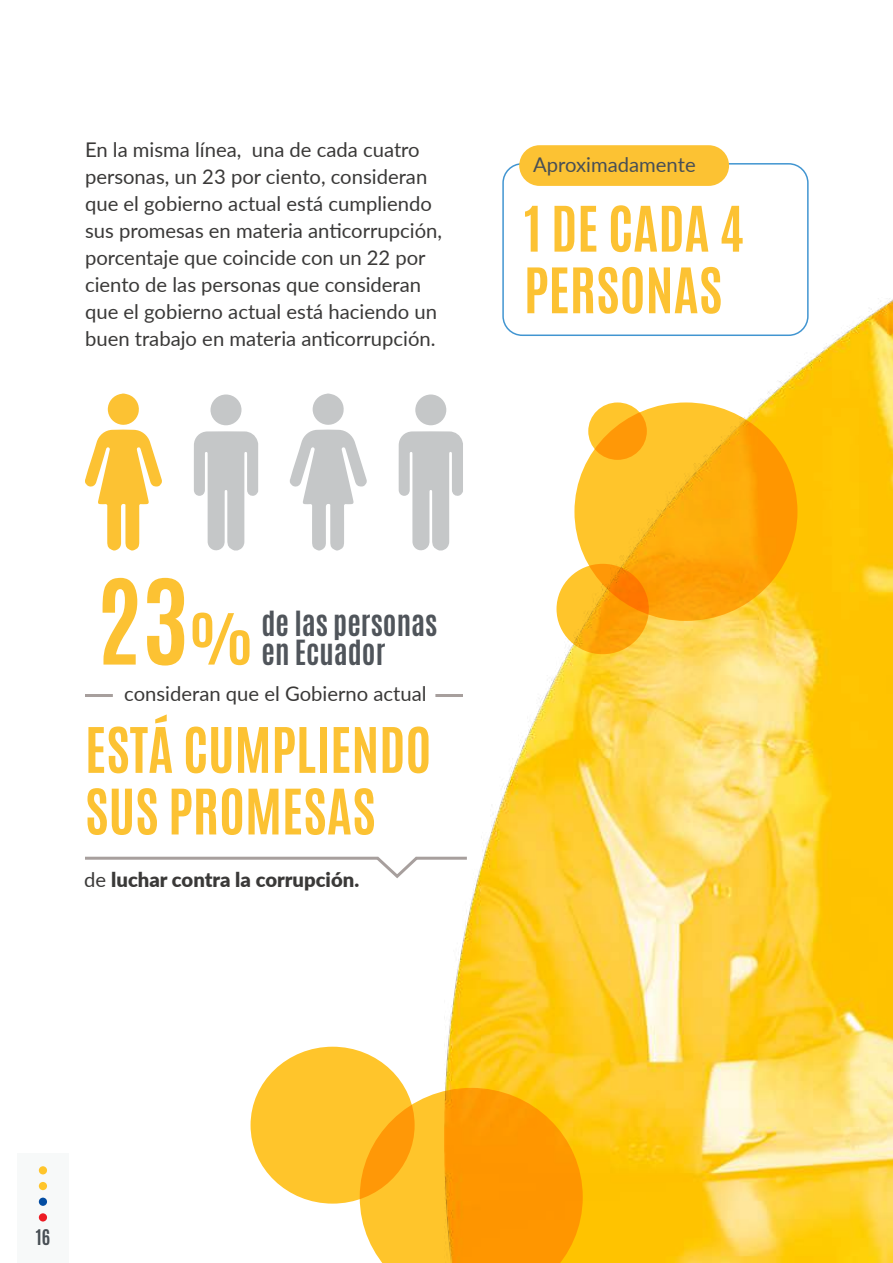
<style>
.page{position:relative;width:893px;height:1263px;background:#fff}
.page>*{position:absolute;margin:0;border:0;box-sizing:border-box;transform-origin:0 0}
.t1{font:700 53.25px/61.7px "Antonio";color:#fcc233}
.t2{font:700 28.95px/28.7px "Antonio";color:#50555b}
.t3{font:20.25px/27px "Lato";color:#3a3938}
.t4{font:900 20.25px "Lato";color:#3a3938}
.t5{font:20.25px "Lato";color:#484f55}
.t6{font:700 18px "Antonio";color:#484f55}
.s1{font-size:99.75px;color:#fcc233}
.s2{font-size:59.85px;color:#fcc233}
.s3{font-weight:400}
</style>
<div class="page">
<div style="left:17px;top:1154px;width:52px;height:109px;background:#f7f9f9"></div>
<div style="left:39px;top:1166px;width:8px;height:8px;background:#ffc52b;border-radius:50%"></div>
<div style="left:39px;top:1182px;width:8px;height:8px;background:#ffc52b;border-radius:50%"></div>
<div style="left:39px;top:1197px;width:8px;height:9px;background:#034da2;border-radius:50%"></div>
<div style="left:39px;top:1213px;width:8px;height:8px;background:#ed1b24;border-radius:50%"></div>
<svg style="left:194px;top:431px;width:64px;height:120px"></svg>
<div style="left:210px;top:394px;width:32px;height:31px;background:#c5c7c8;border-radius:50%"></div>
<svg style="left:399px;top:431px;width:45px;height:120px"></svg>
<div style="left:415px;top:394px;width:31px;height:31px;background:#c5c7c8;border-radius:50%"></div>
<svg style="left:85px;top:394px;width:77px;height:156px"></svg>
<svg style="left:290px;top:394px;width:77px;height:156px"></svg>
<hr style="left:435px;top:694px;width:28px;height:3px;background:#a79f9d">
<hr style="left:85px;top:694px;width:28px;height:3px;background:#a79f9d">
<svg style="left:85px;top:856px;width:359px;height:22px"></svg>
<img style="left:444px;top:145px;width:449px;height:1118px">
<svg style="left:360px;top:1088px;width:223px;height:175px;background:#feaa13"></svg>
<div style="left:251px;top:1047px;width:164px;height:156px;background:#ffc52b;border-radius:50%"></div>
<svg style="left:574px;top:402px;width:223px;height:219px;background:#fdb016"></svg>
<svg style="left:588px;top:402px;width:59px;height:58px;background:#ffac19"></svg>
<svg style="left:556px;top:564px;width:93px;height:90px;background:#fca613"></svg>
<p class="t3" style="left:85px;top:135px;width:358px">En la misma línea, una de cada cuatro personas, un 23 por ciento, consideran que el gobierno actual está cumpliendo sus promesas en materia anticorrupción, porcentaje que coincide con un 22 por ciento de las personas que consideran que el gobierno actual está haciendo un buen trabajo en materia anticorrupción.</p>
<p class="t5" style="left:533px;top:150px;width:164px">Aproximadamente</p>
<h1 class="t1" style="left:524px;top:199px;width:221px">1 DE CADA 4<br>PERSONAS</h1>
<h2 class="t2" style="left:96px;top:610px;width:343px;text-indent:166px">de las personas<br><span class="s1">23</span><span class="s2">%</span> en Ecuador</h2>
<p class="t3" style="left:124px;top:679px;width:304px">consideran que el Gobierno actual</p>
<h1 class="t1" style="left:85px;top:720px;width:348px">ESTÁ CUMPLIENDO<br>SUS PROMESAS</h1>
<p class="t4" style="left:84px;top:865px;width:277px"><span class="s3">de</span> luchar contra la corrupción.</p>
<p class="t6" style="left:36px;top:1223px;width:16px">16</p>
</div>
